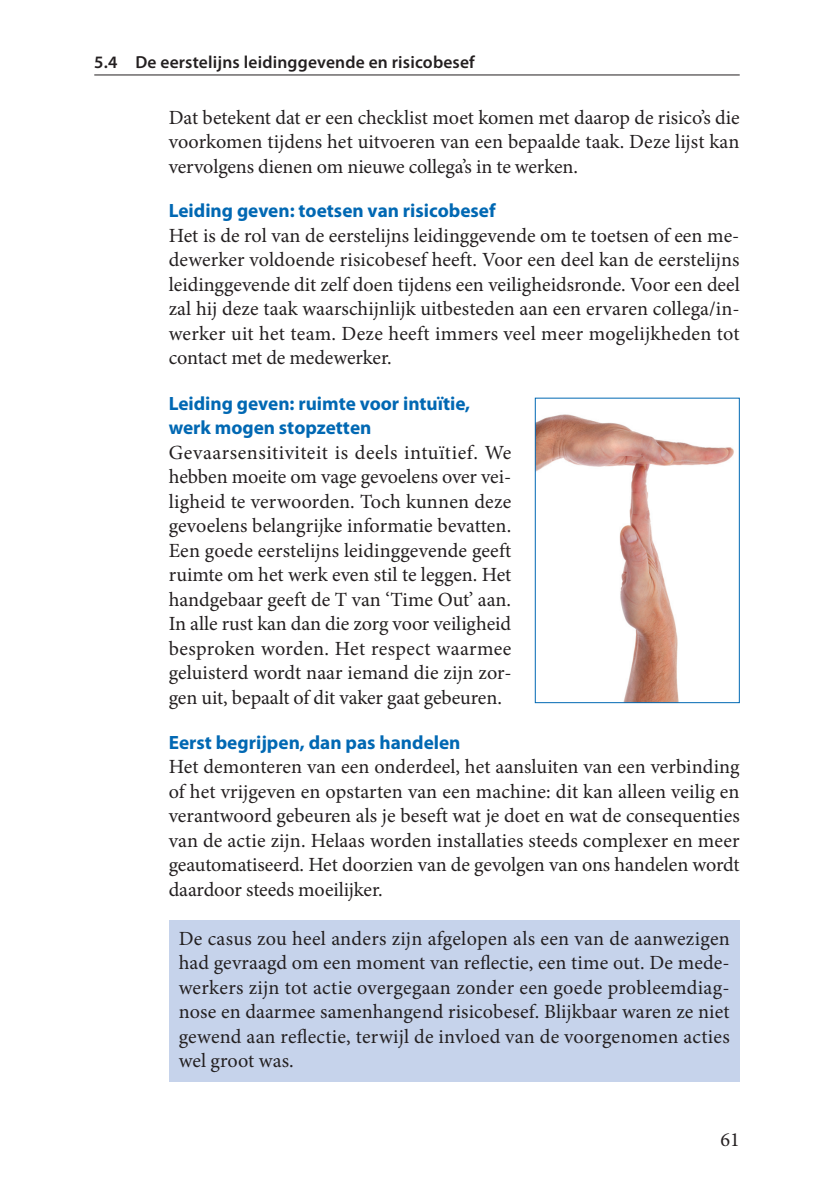
<style>
.page{position:relative;width:834px;height:1201px;background:#fff}
.page>*{position:absolute;margin:0;border:0;box-sizing:border-box;transform-origin:0 0}
.t1{font:20.12px/24.5px "Minion Pro";letter-spacing:-.005em;color:#231f20;text-align:justify}
.t2{font:700 19.25px/24.5px "Myriad Pro";color:#0168b3}
.t3{font:600 17.5px "Myriad Pro";letter-spacing:.01em;color:#231f20}
</style>
<div class="page">
<hr style="left:94px;top:75px;width:645px;height:1px;background:#231f20">
<div style="left:169px;top:920px;width:570px;height:161px;background:#c6d3eb"></div>
<img style="left:536px;top:414px;width:198px;height:287px">
<div style="left:534px;top:398px;width:205px;height:305px;border:1px solid #0168b3"></div>
<p class="t3" style="left:94px;top:55px;width:382px">5.4 De eerstelijns leidinggevende en risicobesef</p>
<p class="t1" style="left:169px;top:107px;width:572px">Dat betekent dat er een checklist moet komen met daarop de risico’s die voorkomen tijdens het uitvoeren van een bepaalde taak. Deze lijst kan vervolgens dienen om nieuwe collega’s in te werken.</p>
<p class="t2" style="left:169px;top:200px;width:328px">Leiding geven: toetsen van risicobesef</p>
<p class="t1" style="left:169px;top:225px;width:572px">Het is de rol van de eerstelijns leidinggevende om te toetsen of een me&shy;dewerker voldoende risicobesef heeft. Voor een deel kan de eerstelijns leidinggevende dit zelf doen tijdens een veiligheidsronde. Voor een deel zal hij deze taak waarschijnlijk uitbesteden aan een ervaren collega/in&shy;werker uit het team. Deze heeft immers veel meer mogelijkheden tot contact met de medewerker.</p>
<p class="t2" style="left:169px;top:392px;width:303px">Leiding geven: ruimte voor intuïtie, werk mogen stopzetten</p>
<p class="t1" style="left:169px;top:442px;width:344px">Gevaarsensitiviteit is deels intuïtief. We hebben moeite om vage gevoelens over vei&shy;ligheid te verwoorden. Toch kunnen deze gevoelens belangrijke informatie bevatten.<br>Een goede eerstelijns leidinggevende geeft ruimte om het werk even stil te leggen. Het handgebaar geeft de T van ‘Time Out’ aan.<br>In alle rust kan dan die zorg voor veiligheid besproken worden. Het respect waarmee geluisterd wordt naar iemand die zijn zor&shy;gen uit, bepaalt of dit vaker gaat gebeuren.</p>
<p class="t2" style="left:169px;top:731px;width:293px">Eerst begrijpen, dan pas handelen</p>
<p class="t1" style="left:169px;top:756px;width:572px">Het demonteren van een onderdeel, het aansluiten van een verbinding of het vrijgeven en opstarten van een machine: dit kan alleen veilig en verantwoord gebeuren als je beseft wat je doet en wat de consequenties van de actie zijn. Helaas worden installaties steeds complexer en meer geautomatiseerd. Het doorzien van de gevolgen van ons handelen wordt daardoor steeds moeilijker.</p>
<p class="t1" style="left:179px;top:928px;width:552px">De casus zou heel anders zijn afgelopen als een van de aanwezigen had gevraagd om een moment van reflectie, een time out. De mede&shy;werkers zijn tot actie overgegaan zonder een goede probleemdiag&shy;nose en daarmee samenhangend risicobesef. Blijkbaar waren ze niet gewend aan reflectie, terwijl de invloed van de voorgenomen acties wel groot was.</p>
<p class="t1" style="left:720px;top:1129px;width:21px">61</p>
</div>
